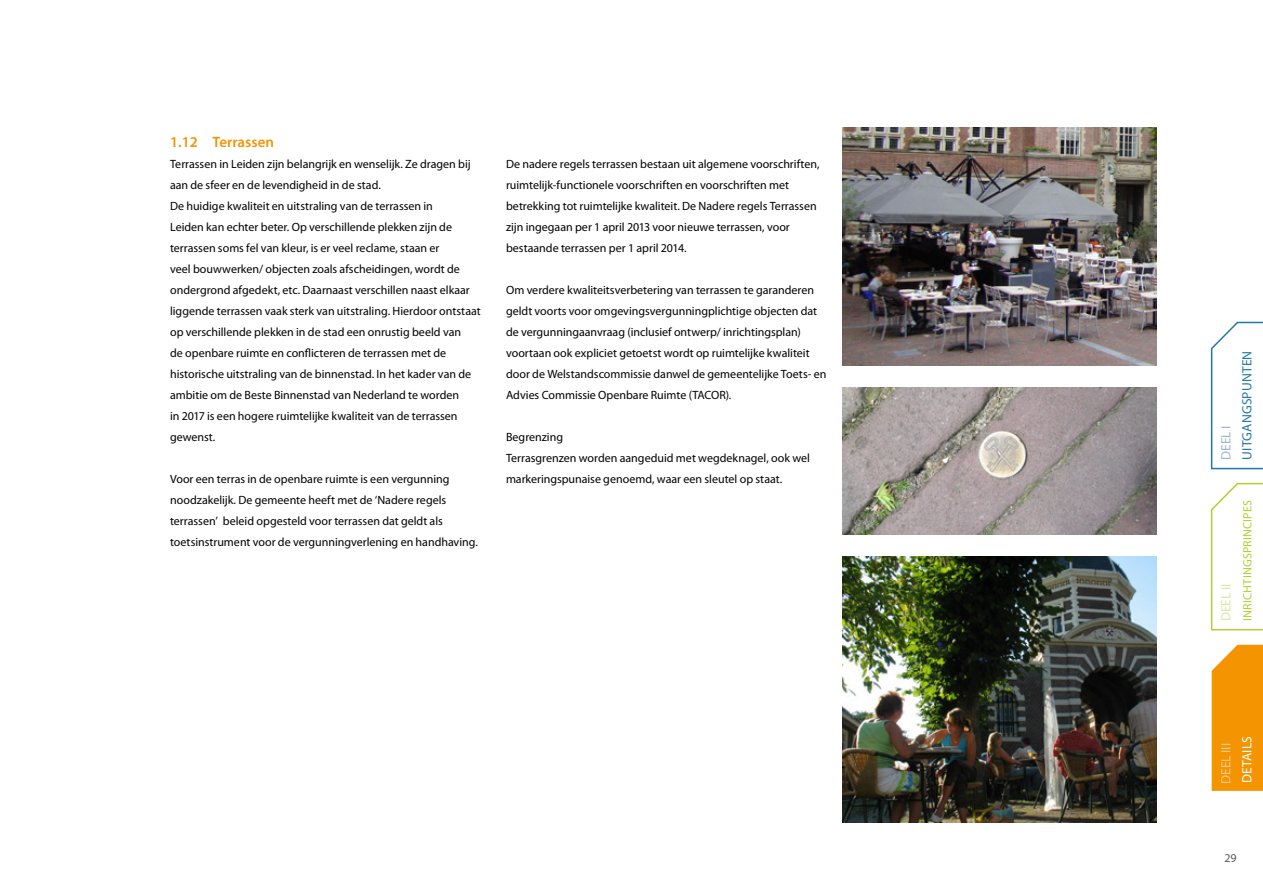
<style>
.page{position:relative;width:1263px;height:893px;background:#fff}
.page>*{position:absolute;margin:0;border:0;box-sizing:border-box;transform-origin:0 0}
.t1{font:600 15px "Myriad Pro";color:#f39400}
.t2{font:13.5px "Myriad Pro";letter-spacing:.015em;color:#2278a7}
.t3{font:13.5px "Myriad Pro";letter-spacing:-.005em;color:#fbcb8c}
.t4{font:13.5px "Myriad Pro";color:#fff}
.t5{font:13.5px "Myriad Pro";letter-spacing:-.01em;color:#dce6a5}
.t6{font:13.5px "Myriad Pro";color:#9fb6d1}
.t7{font:12px/21px "Myriad Pro";color:#000}
.t8{font:12px "Myriad Pro";letter-spacing:.02em;color:#b5cc33}
.t9{font:12px "Myriad Pro";color:#58585a}
</style>
<div class="page">
<svg style="left:1210px;top:321px;width:53px;height:149px"></svg>
<svg style="left:1210px;top:482px;width:53px;height:149px"></svg>
<svg style="left:1211px;top:645px;width:52px;height:146px;background:#f39a0e"></svg>
<img style="left:842px;top:127px;width:315px;height:238px">
<img style="left:842px;top:556px;width:315px;height:266px">
<img style="left:842px;top:387px;width:315px;height:147px">
<p class="t1" style="left:170px;top:132px;width:105px">1.12 Terrassen</p>
<p class="t7" style="left:170px;top:153px;width:312px">Terrassen in Leiden zijn belangrijk en wenselijk. Ze dragen bij aan de sfeer en de levendigheid in de stad.<br>De huidige kwaliteit en uitstraling van de terrassen in<br>Leiden kan echter beter. Op verschillende plekken zijn de terrassen soms fel van kleur, is er veel reclame, staan er<br>veel bouwwerken/ objecten zoals afscheidingen, wordt de ondergrond afgedekt, etc. Daarnaast verschillen naast elkaar liggende terrassen vaak sterk van uitstraling. Hierdoor ontstaat op verschillende plekken in de stad een onrustig beeld van<br>de openbare ruimte en conflicteren de terrassen met de historische uitstraling van de binnenstad. In het kader van de ambitie om de Beste Binnenstad van Nederland te worden<br>in 2017 is een hogere ruimtelijke kwaliteit van de terrassen gewenst.</p>
<p class="t7" style="left:170px;top:468px;width:309px">Voor een terras in de openbare ruimte is een vergunning noodzakelijk. De gemeente heeft met de ‘Nadere regels terrassen’ beleid opgesteld voor terrassen dat geldt als toetsinstrument voor de vergunningverlening en handhaving.</p>
<p class="t7" style="left:506px;top:153px;width:315px">De nadere regels terrassen bestaan uit algemene voorschriften, ruimtelijk-functionele voorschriften en voorschriften met betrekking tot ruimtelijke kwaliteit. De Nadere regels Terrassen zijn ingegaan per 1 april 2013 voor nieuwe terrassen, voor bestaande terrassen per 1 april 2014.</p>
<p class="t7" style="left:506px;top:279px;width:322px">Om verdere kwaliteitsverbetering van terrassen te garanderen geldt voorts voor omgevingsvergunningplichtige objecten dat de vergunningaanvraag (inclusief ontwerp/ inrichtingsplan) voortaan ook expliciet getoetst wordt op ruimtelijke kwaliteit door de Welstandscommissie danwel de gemeentelijke Toets- en Advies Commissie Openbare Ruimte (TACOR).</p>
<p class="t7" style="left:506px;top:426px;width:305px">Begrenzing<br>Terrasgrenzen worden aangeduid met wegdeknagel, ook wel markeringspunaise genoemd, waar een sleutel op staat.</p>
<p class="t6" style="left:1218px;top:460px;width:36px;rotate:-90deg">DEEL I</p>
<p class="t2" style="left:1239px;top:460px;width:110px;rotate:-90deg">Uitgangspunten</p>
<p class="t5" style="left:1218px;top:621px;width:39px;rotate:-90deg">DEEL II</p>
<p class="t8" style="left:1240px;top:621px;width:122px;rotate:-90deg">Inrichtingsprincipes</p>
<p class="t3" style="left:1218px;top:784px;width:42px;rotate:-90deg">DEEL III</p>
<p class="t4" style="left:1239px;top:783px;width:49px;rotate:-90deg">Details</p>
<p class="t9" style="left:1224px;top:850px;width:14px">29</p>
</div>
